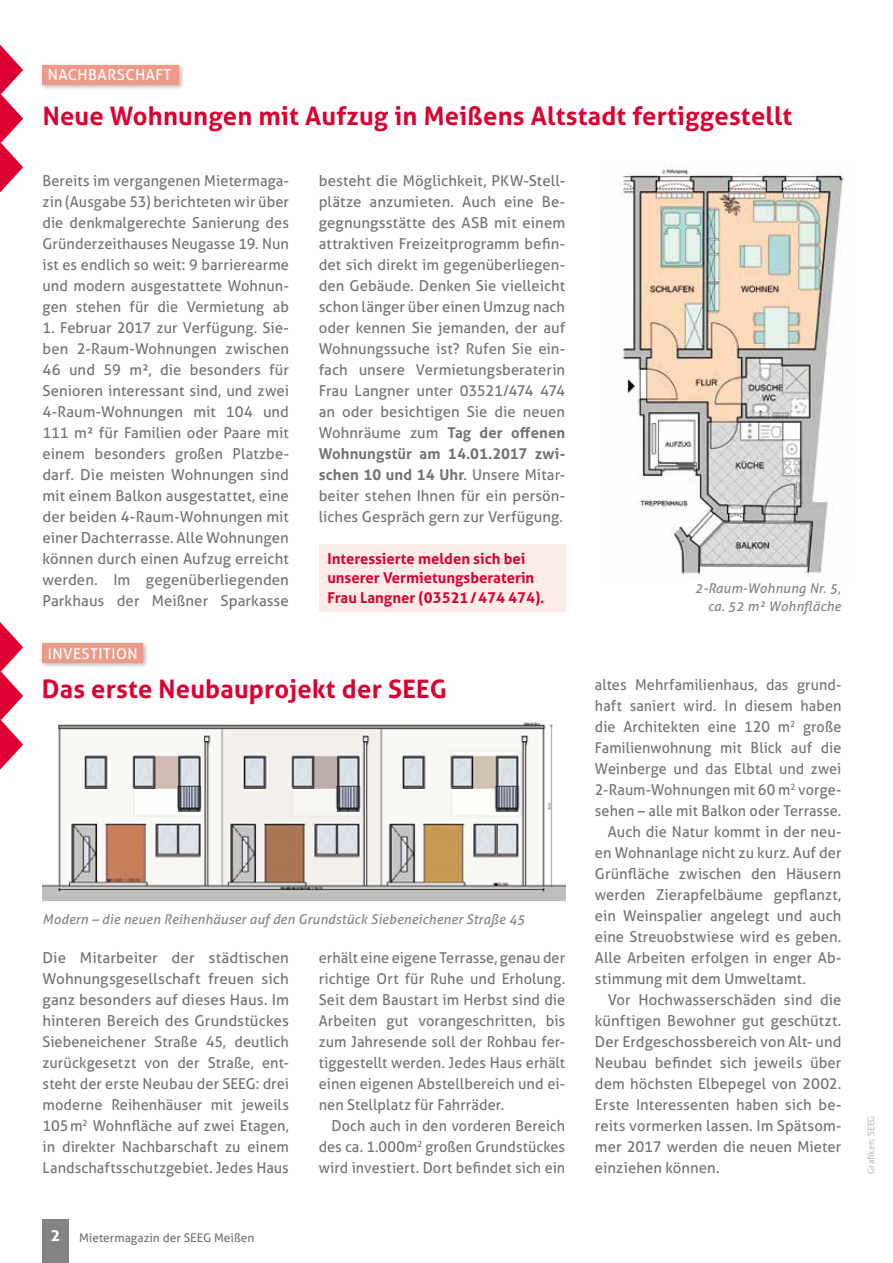
<style>
.page{position:relative;width:893px;height:1263px;background:#fff}
.page>*{position:absolute;margin:0;border:0;box-sizing:border-box;transform-origin:0 0}
.t1{font:700 25.5px "Aller";letter-spacing:.01em;color:#db0031}
.t2{font:15px/21px "Aller";letter-spacing:.005em;color:#747372;text-align:justify}
.t3{font:15px/21px "Aller";letter-spacing:.005em;color:#747372;text-align:justify;scale:.96 1}
.t4{font:700 15px/19.5px "Aller";color:#db0031}
.t5{font:15px "Aller";letter-spacing:.03em;color:#fff}
.t6{font:italic 13.5px/18px "Aller";letter-spacing:.01em;color:#858482;text-align:right}
.t7{font:12px "Aller";color:#747372}
.t8{font:9px "Aller";color:#c2bebc}
.s1{font-weight:700}
.s2{font-weight:700;font-size:16.5px;color:#fff}
</style>
<div class="page">
<div style="left:43px;top:1220px;width:26px;height:43px;background:#858482"></div>
<div style="left:39px;top:62px;width:146px;height:29px;background:#000;opacity:.3"></div>
<div style="left:43px;top:65px;width:136px;height:20px;background:#ee9a89"></div>
<svg style="left:0;top:45px;width:23px;height:147px"></svg>
<svg style="left:0;top:622px;width:23px;height:148px"></svg>
<img style="left:621px;top:164px;width:223px;height:415px">
<div style="left:319px;top:544px;width:247px;height:67px;background:#fcece7"></div>
<div style="left:40px;top:640px;width:109px;height:29px;background:#000;opacity:.3"></div>
<div style="left:43px;top:643px;width:100px;height:20px;background:#ee9a89"></div>
<img style="left:43px;top:722px;width:523px;height:178px">
<p class="t5" style="left:48px;top:66px;width:125px">NACHBARSCHAFT</p>
<h1 class="t1" style="left:43px;top:100px;width:751px">Neue Wohnungen mit Aufzug in Meißens Altstadt fertiggestellt</h1>
<p class="t2" style="left:43px;top:170px;width:248px">Bereits im vergangenen Mietermaga&shy;zin (Ausgabe 53) berichteten wir über die denkmalgerechte Sanierung des Gründerzeithauses Neugasse 19. Nun ist es endlich so weit: 9 barrierearme und modern ausgestattete Wohnun&shy;gen stehen für die Vermietung ab</p>
<p class="t2" style="left:43px;top:317px;width:248px">1. Februar 2017 zur Verfügung. Sie&shy;ben 2-Raum-Wohnungen zwischen 46 und 59 m², die besonders für Senioren interessant sind, und zwei 4-Raum-Wohnungen mit 104 und 111 m² für Familien oder Paare mit einem besonders großen Platzbe&shy;darf. Die meisten Wohnungen sind mit einem Balkon ausgestattet, eine der beiden 4-Raum-Wohnungen mit einer Dachterrasse. Alle Wohnungen können durch einen Aufzug erreicht werden. Im gegenüberliegenden Parkhaus der Meißner Sparkasse</p>
<p class="t5" style="left:48px;top:644px;width:91px">INVESTITION</p>
<p class="t2" style="left:319px;top:170px;width:248px">besteht die Möglichkeit, PKW-Stell&shy;plätze anzumieten. Auch eine Be&shy;gegnungsstätte des ASB mit einem attraktiven Freizeitprogramm befin&shy;det sich direkt im gegenüberliegen&shy;den Gebäude. Denken Sie vielleicht schon länger über einen Umzug nach oder kennen Sie jemanden, der auf Wohnungssuche ist? Rufen Sie ein&shy;fach unsere Vermietungsberaterin Frau Langner unter 03521/474 474 an oder besichtigen Sie die neuen Wohnräume zum <span class="s1">Tag der offenen Wohnungstür am 14.01.2017 zwi&shy;schen 10 und 14 Uhr</span>. Unsere Mitar&shy;beiter stehen Ihnen für ein persön&shy;liches Gespräch gern zur Verfügung.</p>
<p class="t4" style="left:327px;top:549px;width:219px">Interessierte melden sich bei unserer Vermietungsberaterin<br>Frau Langner (03521/474 474).</p>
<h1 class="t1" style="left:42px;top:673px;width:407px">Das erste Neubauprojekt der SEEG</h1>
<p class="t6" style="left:43px;top:910px;width:484px">Modern – die neuen Reihenhäuser auf den Grundstück Siebeneichener Straße 45</p>
<p class="t2" style="left:43px;top:947px;width:248px">Die Mitarbeiter der städtischen Wohnungsgesellschaft freuen sich ganz besonders auf dieses Haus. Im hinteren Bereich des Grundstückes Siebeneichener Straße 45, deutlich zurückgesetzt von der Straße, ent&shy;steht der erste Neubau der SEEG: drei moderne Reihenhäuser mit jeweils 105 m<sup>2</sup> Wohnfläche auf zwei Etagen, in direkter Nachbarschaft zu einem Landschaftsschutzgebiet. Jedes Haus</p>
<p class="t2" style="left:319px;top:947px;width:248px">erhält eine eigene Terrasse, genau der richtige Ort für Ruhe und Erholung.<br>Seit dem Baustart im Herbst sind die Arbeiten gut vorangeschritten, bis zum Jahresende soll der Rohbau fer&shy;tiggestellt werden. Jedes Haus erhält einen eigenen Abstellbereich und ei&shy;nen Stellplatz für Fahrräder.</p>
<p class="t3" style="left:319px;top:1115px;width:258px;text-indent:13px">Doch auch in den vorderen Bereich des ca. 1.000 m<sup>2</sup> großen Grundstückes wird investiert. Dort befindet sich ein</p>
<p class="t7" style="left:51px;top:1231px;width:205px"><span class="s2">2</span> Mietermagazin der SEEG Meißen</p>
<p class="t6" style="left:695px;top:579px;width:147px">2-Raum-Wohnung Nr. 5, ca. 52 m² Wohnfläche</p>
<p class="t3" style="left:595px;top:674px;width:258px">altes Mehrfamilienhaus, das grund-</p>
<p class="t3" style="left:595px;top:695px;width:258px">haft saniert wird. In diesem haben</p>
<p class="t3" style="left:595px;top:716px;width:258px">die Architekten eine 120 m<sup>2</sup> große</p>
<p class="t3" style="left:595px;top:737px;width:258px">Familienwohnung mit Blick auf die</p>
<p class="t3" style="left:595px;top:758px;width:258px">Weinberge und das Elbtal und zwei</p>
<p class="t3" style="left:595px;top:779px;width:258px">2-Raum-Wohnungen mit 60 m<sup>2</sup> vorge-</p>
<p class="t3" style="left:595px;top:800px;width:258px">sehen – alle mit Balkon oder Terrasse.</p>
<p class="t2" style="left:608px;top:821px;width:235px">Auch die Natur kommt in der neu-</p>
<p class="t2" style="left:595px;top:842px;width:248px">en Wohnanlage nicht zu kurz. Auf der</p>
<p class="t2" style="left:595px;top:863px;width:248px">Grünfläche zwischen den Häusern</p>
<p class="t2" style="left:595px;top:884px;width:248px">werden Zierapfelbäume gepflanzt,</p>
<p class="t2" style="left:595px;top:905px;width:248px">ein Weinspalier angelegt und auch</p>
<p class="t2" style="left:595px;top:926px;width:248px">eine Streuobstwiese wird es geben.</p>
<p class="t2" style="left:595px;top:947px;width:248px">Alle Arbeiten erfolgen in enger Ab-</p>
<p class="t2" style="left:595px;top:968px;width:212px">stimmung mit dem Umweltamt.</p>
<p class="t2" style="left:608px;top:989px;width:235px">Vor Hochwasserschäden sind die</p>
<p class="t2" style="left:595px;top:1010px;width:248px">künftigen Bewohner gut geschützt.</p>
<p class="t2" style="left:595px;top:1031px;width:248px">Der Erdgeschossbereich von Alt- und</p>
<p class="t2" style="left:595px;top:1052px;width:248px">Neubau befindet sich jeweils über</p>
<p class="t2" style="left:595px;top:1073px;width:248px">dem höchsten Elbepegel von 2002.</p>
<p class="t2" style="left:595px;top:1094px;width:248px">Erste Interessenten haben sich be-</p>
<p class="t2" style="left:595px;top:1115px;width:248px">reits vormerken lassen. Im Spätsom-</p>
<p class="t2" style="left:595px;top:1136px;width:248px">mer 2017 werden die neuen Mieter</p>
<p class="t2" style="left:595px;top:1157px;width:126px">einziehen können.</p>
<p class="t8" style="left:865px;top:1173px;width:59px;rotate:-90deg">Grafiken: SEEG</p>
</div>
